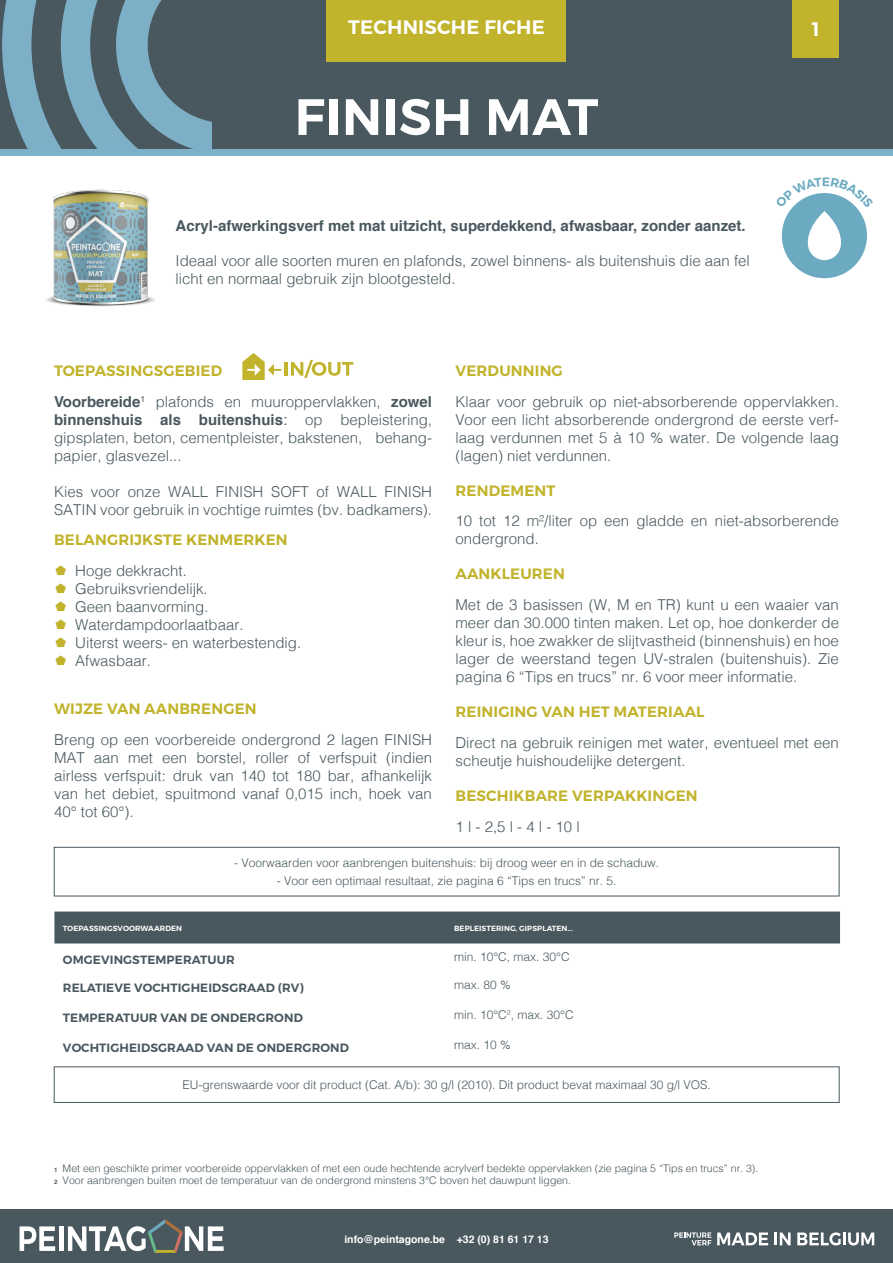
<style>
.page{position:relative;width:893px;height:1263px;background:#fff}
.page>*{position:absolute;margin:0;border:0;box-sizing:border-box;transform-origin:0 0}
.Titre_produit{font:600 51px "Montserrat";letter-spacing:.01em;color:#fff}
.Titre_Pages{font:600 19.5px "Montserrat";letter-spacing:.01em;color:#fff}
.Sous_titre-Jaune{font:600 19.5px "Montserrat";color:#fff}
.texte{font:300 15px/18px "Helvetica";color:#49585f}
.Sous_titre-Jaune-2{font:600 15px "Montserrat";letter-spacing:.01em;color:#c1b32b}
.En_tête_bold{font:700 15px "Helvetica";color:#49585f}
.texte-2{font:600 15px "Montserrat";letter-spacing:.01em;color:#c1b32b}
.cadre-espace{font:300 12px "Helvetica";color:#49585f}
.titre_tableau_noir{font:600 12px "Montserrat";letter-spacing:.01em;color:#49585f}
.texte_tableau_fihe{font:300 12px "Helvetica";color:#49585f}
.t1{font:300 10.5px "Helvetica";color:#49585f}
.t2{font:700 10.5px "Helvetica";color:#fff}
.titre_tableau_blanc{font:600 7.5px "Montserrat";letter-spacing:.01em;color:#fff}
.s1{font-weight:700}
.s2{font-weight:400}
.s3{font-weight:700;font-size:6.15px}
</style>
<div class="page">
<div style="left:0;top:1210px;width:893px;height:53px;background:#49585f"></div>
<svg style="left:20px;top:1226px;width:35px;height:25px"></svg>
<hr style="left:59px;top:1226px;width:4px;height:25px;background:#fff">
<svg style="left:68px;top:1219px;width:156px;height:34px"></svg>
<svg style="left:717px;top:1232px;width:51px;height:13px"></svg>
<svg style="left:774px;top:1232px;width:17px;height:13px"></svg>
<svg style="left:797px;top:1232px;width:77px;height:13px"></svg>
<svg style="left:674px;top:1232px;width:37px;height:13px"></svg>
<div style="left:0;top:0;width:893px;height:156px;background:#49585f"></div>
<div style="left:0;top:149px;width:893px;height:7px;background:#7db1c9"></div>
<svg style="left:2px;top:0;width:209px;height:149px"></svg>
<div style="left:327px;top:0;width:239px;height:62px;background:#c1b32b"></div>
<div style="left:792px;top:0;width:47px;height:57px;background:#c1b32b"></div>
<hr style="left:285px;top:362px;width:3px;height:14px;background:#c1b32b">
<svg style="left:291px;top:360px;width:62px;height:18px"></svg>
<svg style="left:242px;top:353px;width:39px;height:27px"></svg>
<div style="left:54px;top:1067px;width:785px;height:36px;border:1px solid #49585f"></div>
<div style="left:782px;top:193px;width:85px;height:85px;background:#6baac1;border-radius:50%"></div>
<div style="left:54px;top:847px;width:785px;height:49px;border:1px solid #49585f"></div>
<div style="left:54px;top:911px;width:786px;height:32px;background:#49585f"></div>
<img style="left:46px;top:189px;width:109px;height:117px">
<svg style="left:781px;top:193px;width:86px;height:67px"></svg>
<p class="Titre_Pages" style="left:348px;top:15px;width:198px">TECHNISCHE FICHE</p>
<p class="Sous_titre-Jaune" style="left:812px;top:17px;width:9px">1</p>
<p class="Titre_produit" style="left:295px;top:85px;width:305px">FINISH MAT</p>
<p class="En_tête_bold" style="left:176px;top:213px;width:572px">Acryl-afwerkingsverf met mat uitzicht, superdekkend, afwasbaar, zonder aanzet.</p>
<p class="texte" style="left:176px;top:250px;width:576px">Ideaal voor alle soorten muren en plafonds, zowel binnens- als buitenshuis die aan fel licht en normaal gebruik zijn blootgesteld.</p>
<p class="Sous_titre-Jaune-2" style="left:54px;top:361px;width:170px">TOEPASSINGSGEBIED</p>
<p class="texte" style="left:54px;top:391px;width:380px;text-align:justify"><span class="s1">Voorbereide</span><sup>1</sup> plafonds en muuroppervlakken, <span class="s1">zowel binnenshuis als buitenshuis</span><span class="s2">:</span> op bepleistering, gipsplaten, beton, cementpleister, bakstenen, behang&shy;papier, glasvezel...</p>
<p class="texte" style="left:54px;top:481px;width:379px">Kies voor onze WALL FINISH SOFT of WALL FINISH<br>SATIN voor gebruik in vochtige ruimtes (bv. badkamers).</p>
<p class="texte-2" style="left:54px;top:531px;width:235px">BELANGRIJKSTE KENMERKEN</p>
<p class="texte" style="left:75px;top:561px;width:113px">Hoge dekkracht.</p>
<p class="texte" style="left:75px;top:579px;width:134px">Gebruiksvriendelijk.</p>
<p class="texte" style="left:75px;top:597px;width:135px">Geen baanvorming.</p>
<p class="texte" style="left:75px;top:615px;width:170px">Waterdampdoorlaatbaar.</p>
<p class="texte" style="left:75px;top:633px;width:227px">Uiterst weers- en waterbestendig.</p>
<p class="texte" style="left:75px;top:651px;width:77px">Afwasbaar.</p>
<p class="Sous_titre-Jaune-2" style="left:54px;top:699px;width:204px">WIJZE VAN AANBRENGEN</p>
<p class="texte" style="left:54px;top:729px;width:380px;text-align:justify">Breng op een voorbereide ondergrond 2 lagen FINISH MAT aan met een borstel, roller of verfspuit (indien airless verfspuit: druk van 140 tot 180 bar, afhankelijk van het debiet, spuitmond vanaf 0,015 inch, hoek van 40° tot 60°).</p>
<p class="Sous_titre-Jaune-2" style="left:456px;top:361px;width:109px">VERDUNNING</p>
<p class="texte" style="left:455px;top:391px;width:385px;text-align:justify">Klaar voor gebruik op niet-absorberende oppervlakken.<br>Voor een licht absorberende ondergrond de eerste verf&shy;laag verdunnen met 5 à 10 % water. De volgende laag (lagen) niet verdunnen.</p>
<p class="Sous_titre-Jaune-2" style="left:456px;top:481px;width:102px">RENDEMENT</p>
<p class="texte" style="left:455px;top:511px;width:385px">10 tot 12 m²/liter op een gladde en niet-absorberende ondergrond.</p>
<p class="Sous_titre-Jaune-2" style="left:456px;top:565px;width:111px">AANKLEUREN</p>
<p class="texte" style="left:455px;top:595px;width:385px;text-align:justify">Met de 3 basissen (W, M en TR) kunt u een waaier van meer dan 30.000 tinten maken. Let op, hoe donkerder de kleur is, hoe zwakker de slijtvastheid (binnenshuis) en hoe lager de weerstand tegen UV-stralen (buitenshuis). Zie pagina 6 “Tips en trucs” nr. 6 voor meer informatie.</p>
<p class="Sous_titre-Jaune-2" style="left:456px;top:703px;width:250px">REINIGING VAN HET MATERIAAL</p>
<p class="texte" style="left:455px;top:732px;width:385px">Direct na gebruik reinigen met water, eventueel met een scheutje huishoudelijke detergent.</p>
<p class="Sous_titre-Jaune-2" style="left:456px;top:786px;width:244px">BESCHIKBARE VERPAKKINGEN</p>
<p class="texte" style="left:455px;top:816px;width:126px">1 l - 2,5 l - 4 l - 10 l</p>
<p class="cadre-espace" style="left:234px;top:852px;width:426px">- Voorwaarden voor aanbrengen buitenshuis: bij droog weer en in de schaduw.</p>
<p class="cadre-espace" style="left:277px;top:871px;width:341px">- Voor een optimaal resultaat, zie pagina 6 “Tips en trucs” nr. 5.</p>
<p class="titre_tableau_blanc" style="left:63px;top:924px;width:121px">TOEPASSINGSVOORWAARDEN</p>
<p class="titre_tableau_blanc" style="left:454px;top:924px;width:120px">BEPLEISTERING, GIPSPLATEN...</p>
<p class="titre_tableau_noir" style="left:63px;top:952px;width:173px">OMGEVINGSTEMPERATUUR</p>
<p class="texte_tableau_fihe" style="left:454px;top:946px;width:117px">min. 10°C, max. 30°C</p>
<p class="titre_tableau_noir" style="left:63px;top:980px;width:242px">RELATIEVE VOCHTIGHEIDSGRAAD (RV)</p>
<p class="texte_tableau_fihe" style="left:454px;top:975px;width:58px">max. 80 %</p>
<p class="titre_tableau_noir" style="left:63px;top:1010px;width:241px">TEMPERATUUR VAN DE ONDERGROND</p>
<p class="texte_tableau_fihe" style="left:454px;top:1005px;width:121px">min. 10°C<sup>2</sup>, max. 30°C</p>
<p class="titre_tableau_noir" style="left:63px;top:1040px;width:288px">VOCHTIGHEIDSGRAAD VAN DE ONDERGROND</p>
<p class="texte_tableau_fihe" style="left:454px;top:1035px;width:58px">max. 10 %</p>
<p class="cadre-espace" style="left:183px;top:1074px;width:530px">EU-grenswaarde voor dit product (Cat. A/b): 30 g/l (2010). Dit product bevat maximaal 30 g/l VOS.</p>
<p class="t1" style="left:54px;top:1159px;width:706px"><span class="s3">1</span> Met een geschikte primer voorbereide oppervlakken of met een oude hechtende acrylverf bedekte oppervlakken (zie pagina 5 “Tips en trucs” nr. 3).</p>
<p class="t1" style="left:54px;top:1171px;width:518px"><span class="s3">2</span> Voor aanbrengen buiten moet de temperatuur van de ondergrond minstens 3°C boven het dauwpunt liggen.</p>
<p class="t2" style="left:344px;top:1231px;width:206px">info@peintagone.be +32 (0) 81 61 17 13</p>
</div>
